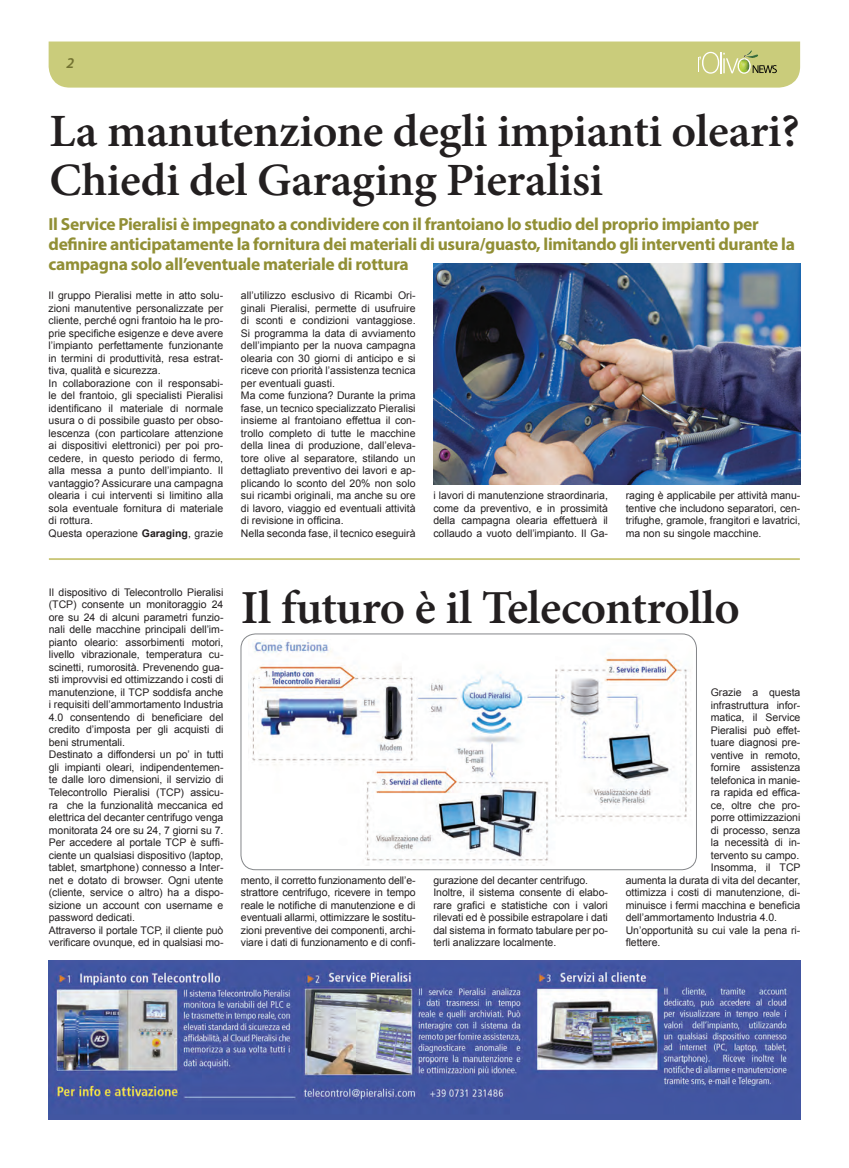
<style>
.page{position:relative;width:849px;height:1168px;background:#fff}
.page>*{position:absolute;margin:0;border:0;box-sizing:border-box;transform-origin:0 0}
.t1{font:600 47.38px "Minion Pro";letter-spacing:-.015em;color:#231f20}
.t2{font:600 46.25px/48.8px "Minion Pro";letter-spacing:-.01em;color:#231f20}
.t3{font:700 17.5px/20px "Myriad Pro";letter-spacing:-.02em;color:#918f35}
.t4{font:italic 600 15px "Myriad Pro";color:#737331}
.t5{font:10.5px/12.5px "Arial";letter-spacing:-.005em;color:#231f20}
.s1{font-weight:700}
</style>
<div class="page">
<img style="left:433px;top:264px;width:367px;height:221px">
<div style="left:49px;top:41px;width:751px;height:47px;background:#cacc7b"></div>
<hr style="left:49px;top:558px;width:750px;height:2px;background:#cac77a">
<img style="left:49px;top:960px;width:751px;height:158px">
<img style="left:248px;top:639px;width:441px;height:226px">
<div style="left:241px;top:633px;width:455px;height:236px;border:1px solid #848689;border-radius:15px"></div>
<h3 class="t4" style="left:66px;top:53px;width:9px">2</h3>
<h2 class="t2" style="left:49px;top:107px;width:751px">La manutenzione degli impianti oleari?<br>Chiedi del Garaging Pieralisi</h2>
<p class="t3" style="left:49px;top:214px;width:747px">Il Service Pieralisi è impegnato a condividere con il frantoiano lo studio del proprio impianto per definire anticipatamente la fornitura dei materiali di usura/guasto, limitando gli interventi durante la campagna solo all’eventuale materiale di rottura</p>
<p class="t5" style="left:49px;top:289px;width:176px">Il gruppo Pieralisi mette in atto solu&shy;zioni manutentive personalizzate per cliente, perché ogni frantoio ha le pro&shy;prie specifiche esigenze e deve avere l’impianto perfettamente funzionante in termini di produttività, resa estrat&shy;tiva, qualità e sicurezza.<br>In collaborazione con il responsabi&shy;le del frantoio, gli specialisti Pieralisi identificano il materiale di normale usura o di possibile guasto per obso&shy;lescenza (con particolare attenzione ai dispositivi elettronici) per poi pro&shy;cedere, in questo periodo di fermo, alla messa a punto dell’impianto. Il vantaggio? Assicurare una campagna olearia i cui interventi si limitino alla sola eventuale fornitura di materiale di rottura.<br>Questa operazione <span class="s1">Garaging</span>, grazie</p>
<p class="t5" style="left:241px;top:289px;width:176px">all’utilizzo esclusivo di Ricambi Ori&shy;ginali Pieralisi, permette di usufruire di sconti e condizioni vantaggiose.<br>Si programma la data di avviamento dell’impianto per la nuova campagna olearia con 30 giorni di anticipo e si riceve con priorità l’assistenza tecnica per eventuali guasti.<br>Ma come funziona? Durante la prima fase, un tecnico specializzato Pieralisi insieme al frantoiano effettua il con&shy;trollo completo di tutte le macchine della linea di produzione, dall’eleva&shy;tore olive al separatore, stilando un dettagliato preventivo dei lavori e ap&shy;plicando lo sconto del 20% non solo sui ricambi originali, ma anche su ore di lavoro, viaggio ed eventuali attività di revisione in officina.<br>Nella seconda fase, il tecnico eseguirà</p>
<p class="t5" style="left:433px;top:489px;width:176px;text-align:justify">i lavori di manutenzione straordinaria, come da preventivo, e in prossimità della campagna olearia effettuerà il collaudo a vuoto dell’impianto. Il Ga-</p>
<p class="t5" style="left:625px;top:489px;width:176px;text-align:justify">raging è applicabile per attività manu&shy;tentive che includono separatori, cen&shy;trifughe, gramole, frangitori e lavatrici, ma non su singole macchine.</p>
<p class="t5" style="left:49px;top:586px;width:176px">Il dispositivo di Telecontrollo Pieralisi (TCP) consente un monitoraggio 24 ore su 24 di alcuni parametri funzio&shy;nali delle macchine principali dell’im&shy;pianto oleario: assorbimenti motori, livello vibrazionale, temperatura cu&shy;scinetti, rumorosità. Prevenendo gua&shy;sti improvvisi ed ottimizzando i costi di manutenzione, il TCP soddisfa anche i requisiti dell’ammortamento Industria 4.0 consentendo di beneficiare del credito d’imposta per gli acquisti di beni strumentali.<br>Destinato a diffondersi un po’ in tutti gli impianti oleari, indipendentemen&shy;te dalle loro dimensioni, il servizio di Telecontrollo Pieralisi (TCP) assicu&shy;ra che la funzionalità meccanica ed elettrica del decanter centrifugo venga monitorata 24 ore su 24, 7 giorni su 7.<br>Per accedere al portale TCP è suffi&shy;ciente un qualsiasi dispositivo (laptop, tablet, smartphone) connesso a Inter&shy;net e dotato di browser. Ogni utente (cliente, service o altro) ha a dispo&shy;sizione un account con username e password dedicati.<br>Attraverso il portale TCP, il cliente può verificare ovunque, ed in qualsiasi mo-</p>
<h1 class="t1" style="left:241px;top:574px;width:500px">Il futuro è il Telecontrollo</h1>
<p class="t5" style="left:241px;top:873px;width:176px;text-align:justify">mento, il corretto funzionamento dell’e&shy;strattore centrifugo, ricevere in tempo reale le notifiche di manutenzione e di eventuali allarmi, ottimizzare le sostitu&shy;zioni preventive dei componenti, archi&shy;viare i dati di funzionamento e di confi-</p>
<p class="t5" style="left:433px;top:873px;width:176px">gurazione del decanter centrifugo.<br>Inoltre, il sistema consente di elabo&shy;rare grafici e statistiche con i valori rilevati ed è possibile estrapolare i dati dal sistema in formato tabulare per po&shy;terli analizzare localmente.</p>
<p class="t5" style="left:710px;top:686px;width:91px">Grazie a questa</p>
<p class="t5" style="left:710px;top:698px;width:91px">infrastruttura infor-</p>
<p class="t5" style="left:710px;top:711px;width:91px">matica, il Service</p>
<p class="t5" style="left:710px;top:723px;width:91px">Pieralisi può effet-</p>
<p class="t5" style="left:710px;top:736px;width:91px">tuare diagnosi pre-</p>
<p class="t5" style="left:710px;top:748px;width:91px">ventive in remoto,</p>
<p class="t5" style="left:710px;top:761px;width:91px">fornire assistenza</p>
<p class="t5" style="left:710px;top:773px;width:91px">telefonica in manie-</p>
<p class="t5" style="left:710px;top:786px;width:91px">ra rapida ed effica-</p>
<p class="t5" style="left:710px;top:798px;width:91px">ce, oltre che pro-</p>
<p class="t5" style="left:710px;top:811px;width:91px">porre ottimizzazioni</p>
<p class="t5" style="left:710px;top:823px;width:91px">di processo, senza</p>
<p class="t5" style="left:710px;top:836px;width:91px">la necessità di in-</p>
<p class="t5" style="left:710px;top:848px;width:90px">tervento su campo.</p>
<p class="t5" style="left:710px;top:861px;width:91px">Insomma, il TCP</p>
<p class="t5" style="left:625px;top:873px;width:176px">aumenta la durata di vita del decanter,</p>
<p class="t5" style="left:625px;top:886px;width:176px">ottimizza i costi di manutenzione, di-</p>
<p class="t5" style="left:625px;top:898px;width:176px">minuisce i fermi macchina e beneficia</p>
<p class="t5" style="left:625px;top:911px;width:153px">dell’ammortamento Industria 4.0.</p>
<p class="t5" style="left:625px;top:923px;width:176px">Un’opportunità su cui vale la pena ri-</p>
<p class="t5" style="left:625px;top:936px;width:36px">flettere.</p>
</div>
